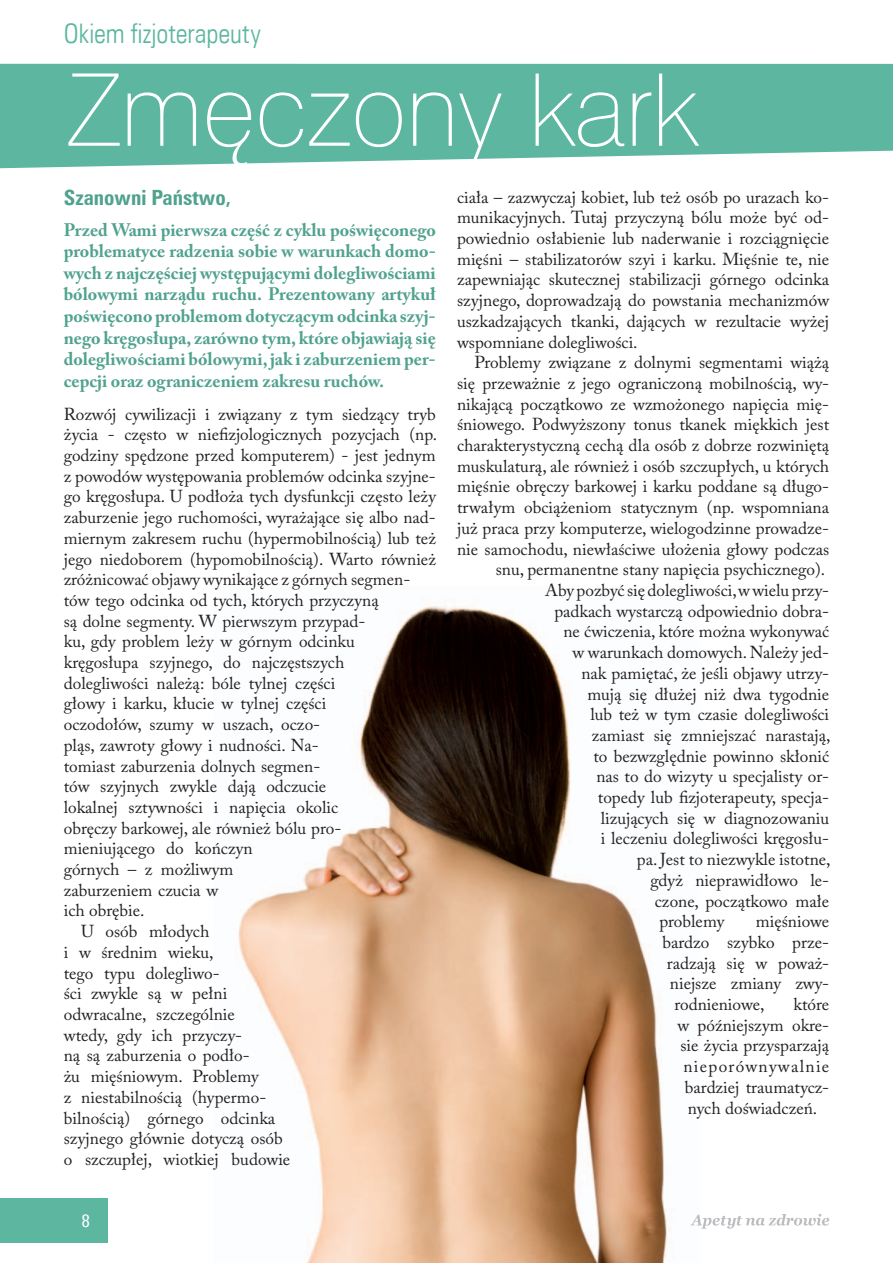
<style>
.page{position:relative;width:893px;height:1263px;background:#fff}
.page>*{position:absolute;margin:0;border:0;box-sizing:border-box;transform-origin:0 0}
.t1{font:100.5px "Swis 721 Th EU";color:#fff}
.t2{font:27px "Zurich Lt Cn EU";letter-spacing:-.005em;color:#5cb6a0}
.t3{font:700 21px "Zurich Cn EU";color:#50a28e}
.t4{font:700 18px/21.6px "Adobe Caslon Pro";color:#50a28e;text-align:justify}
.t5{font:18px "Zurich Cn EU";color:#fff}
.t6{font:17.25px/20.7px "Adobe Caslon Pro";color:#231f20;text-align:justify}
.t7{font:17.25px "Adobe Caslon Pro";letter-spacing:.075em;color:#231f20}
</style>
<div class="page">
<svg style="left:0;top:64px;width:893px;height:104px;background:#69bba7"></svg>
<img style="left:238px;top:606px;width:429px;height:657px">
<div style="left:0;top:1198px;width:108px;height:44px;background:#5cb6a0"></div>
<svg style="left:690px;top:1214px;width:139px;height:15px"></svg>
<h2 class="t2" style="left:64px;top:17px;width:199px">Okiem fizjoterapeuty</h2>
<h1 class="t1" style="left:68px;top:49px;width:632px">Zmęczony kark</h1>
<p class="t3" style="left:64px;top:185px;width:169px">Szanowni Państwo,</p>
<p class="t4" style="left:64px;top:219px;width:374px">Przed Wami pierwsza część z cyklu poświęconego problematyce radzenia sobie w warunkach domo&shy;wych z najczęściej występującymi dolegliwościami bólowymi narządu ruchu. Prezentowany artykuł poświęcono problemom dotyczącym odcinka szyj&shy;nego kręgosłupa, zarówno tym, które objawiają się dolegliwościami bólowymi, jak i zaburzeniem per&shy;cepcji oraz ograniczeniem zakresu ruchów.</p>
<p class="t6" style="left:64px;top:403px;width:374px">Rozwój cywilizacji i związany z tym siedzący tryb</p>
<p class="t6" style="left:64px;top:424px;width:375px">życia - często w niefizjologicznych pozycjach (np.</p>
<p class="t6" style="left:64px;top:445px;width:374px">godziny spędzone przed komputerem) - jest jednym</p>
<p class="t6" style="left:64px;top:465px;width:374px">z powodów występowania problemów odcinka szyjne-</p>
<p class="t6" style="left:64px;top:486px;width:374px">go kręgosłupa. U podłoża tych dysfunkcji często leży</p>
<p class="t6" style="left:64px;top:507px;width:374px">zaburzenie jego ruchomości, wyrażające się albo nad-</p>
<p class="t6" style="left:64px;top:527px;width:374px">miernym zakresem ruchu (hypermobilnością) lub też</p>
<p class="t6" style="left:64px;top:548px;width:374px">jego niedoborem (hypomobilnością). Warto również</p>
<p class="t6" style="left:64px;top:569px;width:348px">zróżnicować objawy wynikające z górnych segmen-</p>
<p class="t6" style="left:64px;top:590px;width:316px">tów tego odcinka od tych, których przyczyną</p>
<p class="t6" style="left:64px;top:610px;width:303px">są dolne segmenty. W pierwszym przypad-</p>
<p class="t6" style="left:64px;top:631px;width:292px">ku, gdy problem leży w górnym odcinku</p>
<p class="t6" style="left:64px;top:652px;width:282px">kręgosłupa szyjnego, do najczęstszych</p>
<p class="t6" style="left:64px;top:672px;width:273px">dolegliwości należą: bóle tylnej części</p>
<p class="t6" style="left:64px;top:693px;width:264px">głowy i karku, kłucie w tylnej części</p>
<p class="t6" style="left:64px;top:714px;width:258px">oczodołów, szumy w uszach, oczo-</p>
<p class="t6" style="left:64px;top:734px;width:257px">pląs, zawroty głowy i nudności. Na-</p>
<p class="t6" style="left:64px;top:755px;width:258px">tomiast zaburzenia dolnych segmen-</p>
<p class="t6" style="left:64px;top:776px;width:264px">tów szyjnych zwykle dają odczucie</p>
<p class="t6" style="left:64px;top:797px;width:276px">lokalnej sztywności i napięcia okolic</p>
<p class="t6" style="left:64px;top:817px;width:279px">obręczy barkowej, ale również bólu pro-</p>
<p class="t6" style="left:64px;top:838px;width:191px">mieniującego do kończyn</p>
<p class="t6" style="left:64px;top:859px;width:171px">górnych – z możliwym</p>
<p class="t6" style="left:64px;top:879px;width:156px">zaburzeniem czucia w</p>
<p class="t6" style="left:64px;top:900px;width:82px">ich obrębie.</p>
<p class="t6" style="left:81px;top:921px;width:130px">U osób młodych</p>
<p class="t6" style="left:64px;top:941px;width:151px">i w średnim wieku,</p>
<p class="t6" style="left:64px;top:962px;width:158px">tego typu dolegliwo-</p>
<p class="t6" style="left:64px;top:983px;width:165px">ści zwykle są w pełni</p>
<p class="t6" style="left:64px;top:1004px;width:172px">odwracalne, szczególnie</p>
<p class="t6" style="left:64px;top:1024px;width:180px">wtedy, gdy ich przyczy-</p>
<p class="t6" style="left:64px;top:1045px;width:187px">ną są zaburzenia o podło-</p>
<p class="t6" style="left:64px;top:1066px;width:197px">żu mięśniowym. Problemy</p>
<p class="t6" style="left:64px;top:1086px;width:204px">z niestabilnością (hypermo-</p>
<p class="t6" style="left:64px;top:1107px;width:213px">bilnością) górnego odcinka</p>
<p class="t6" style="left:64px;top:1128px;width:220px">szyjnego głównie dotyczą osób</p>
<p class="t6" style="left:64px;top:1148px;width:228px">o szczupłej, wiotkiej budowie</p>
<p class="t5" style="left:81px;top:1210px;width:10px">8</p>
<p class="t6" style="left:457px;top:186px;width:374px">ciała – zazwyczaj kobiet, lub też osób po urazach ko&shy;munikacyjnych. Tutaj przyczyną bólu może być od&shy;powiednio osłabienie lub naderwanie i rozciągnięcie mięśni – stabilizatorów szyi i karku. Mięśnie te, nie zapewniając skutecznej stabilizacji górnego odcinka szyjnego, doprowadzają do powstania mechanizmów uszkadzających tkanki, dających w rezultacie wyżej wspomniane dolegliwości.</p>
<p class="t6" style="left:474px;top:352px;width:356px">Problemy związane z dolnymi segmentami wiążą</p>
<p class="t6" style="left:457px;top:373px;width:374px">się przeważnie z jego ograniczoną mobilnością, wy-</p>
<p class="t6" style="left:457px;top:393px;width:374px">nikającą początkowo ze wzmożonego napięcia mię-</p>
<p class="t6" style="left:457px;top:414px;width:374px">śniowego. Podwyższony tonus tkanek miękkich jest</p>
<p class="t6" style="left:457px;top:435px;width:374px">charakterystyczną cechą dla osób z dobrze rozwiniętą</p>
<p class="t6" style="left:457px;top:455px;width:374px">muskulaturą, ale również i osób szczupłych, u których</p>
<p class="t6" style="left:457px;top:476px;width:374px">mięśnie obręczy barkowej i karku poddane są długo-</p>
<p class="t6" style="left:457px;top:497px;width:374px">trwałym obciążeniom statycznym (np. wspomniana</p>
<p class="t6" style="left:457px;top:518px;width:374px">już praca przy komputerze, wielogodzinne prowadze-</p>
<p class="t6" style="left:457px;top:538px;width:374px">nie samochodu, niewłaściwe ułożenia głowy podczas</p>
<p class="t6" style="left:496px;top:559px;width:331px">snu, permanentne stany napięcia psychicznego).</p>
<p class="t6" style="left:545px;top:580px;width:285px">Aby pozbyć się dolegliwości, w wielu przy-</p>
<p class="t6" style="left:554px;top:600px;width:276px">padkach wystarczą odpowiednio dobra-</p>
<p class="t6" style="left:563px;top:621px;width:267px">ne ćwiczenia, które można wykonywać</p>
<p class="t6" style="left:572px;top:642px;width:258px">w warunkach domowych. Należy jed-</p>
<p class="t6" style="left:581px;top:662px;width:249px">nak pamiętać, że jeśli objawy utrzy-</p>
<p class="t6" style="left:587px;top:683px;width:243px">mują się dłużej niż dwa tygodnie</p>
<p class="t6" style="left:590px;top:704px;width:240px">lub też w tym czasie dolegliwości</p>
<p class="t6" style="left:592px;top:725px;width:240px">zamiast się zmniejszać narastają,</p>
<p class="t6" style="left:593px;top:745px;width:237px">to bezwzględnie powinno skłonić</p>
<p class="t6" style="left:596px;top:766px;width:234px">nas to do wizyty u specjalisty or-</p>
<p class="t6" style="left:598px;top:787px;width:233px">topedy lub fizjoterapeuty, specja-</p>
<p class="t6" style="left:601px;top:807px;width:230px">lizujących się w diagnozowaniu</p>
<p class="t6" style="left:601px;top:828px;width:230px">i leczeniu dolegliwości kręgosłu-</p>
<p class="t6" style="left:637px;top:849px;width:195px">pa. Jest to niezwykle istotne,</p>
<p class="t6" style="left:650px;top:869px;width:180px">gdyż nieprawidłowo le-</p>
<p class="t6" style="left:655px;top:890px;width:176px">czone, początkowo małe</p>
<p class="t6" style="left:659px;top:911px;width:67px">problemy</p>
<p class="t6" style="left:756px;top:911px;width:75px">mięśniowe</p>
<p class="t6" style="left:662px;top:932px;width:168px">bardzo szybko prze-</p>
<p class="t6" style="left:667px;top:952px;width:164px">radzają się w poważ-</p>
<p class="t6" style="left:670px;top:973px;width:161px">niejsze zmiany zwy-</p>
<p class="t6" style="left:674px;top:994px;width:92px">rodnieniowe,</p>
<p class="t6" style="left:793px;top:994px;width:37px">które</p>
<p class="t6" style="left:677px;top:1014px;width:153px">w późniejszym okre-</p>
<p class="t6" style="left:680px;top:1035px;width:150px">sie życia przysparzają</p>
<p class="t7" style="left:683px;top:1056px;width:147px">nieporównywalnie</p>
<p class="t6" style="left:685px;top:1076px;width:146px">bardziej traumatycz-</p>
<p class="t6" style="left:688px;top:1097px;width:131px">nych doświadczeń.</p>
</div>
